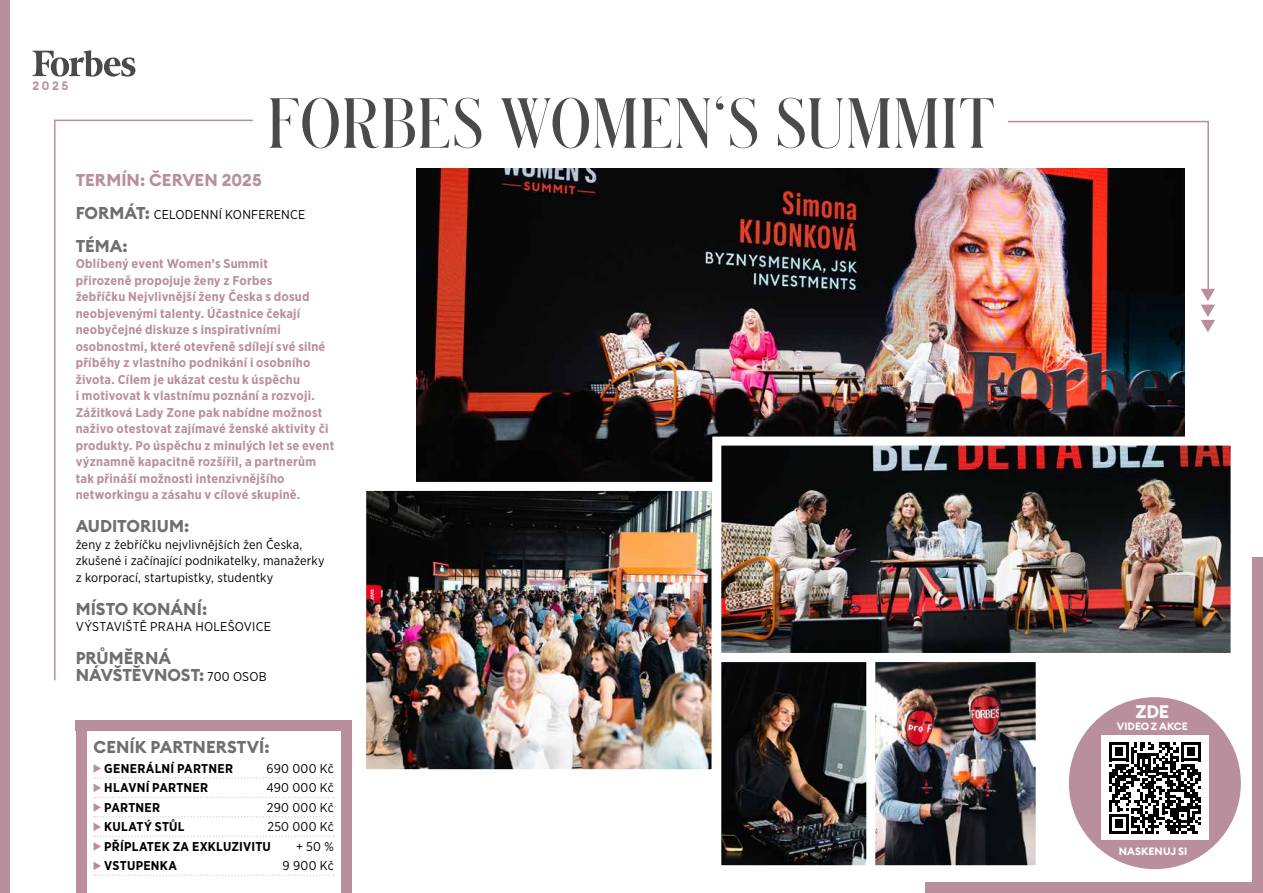
<style>
.page{position:relative;width:1263px;height:893px;background:#fff}
.page>*{position:absolute;margin:0;border:0;box-sizing:border-box;transform-origin:0 0}
.t1{font:600 66px "Schnyder Cond L";letter-spacing:.045em;color:#4a4a49}
.t2{font:700 18px "Euclid Circular B";color:#fbfbfb}
.t3{font:700 16.95px/16.5px "Euclid Circular B";color:#706f6f}
.t4{font:700 16.95px "Euclid Circular B";letter-spacing:.005em;color:#b98e9d}
.t5{font:700 12.75px/16.5px "Gotham Narrow";letter-spacing:.015em;color:#b98e9d}
.t6{font:12.75px/16.5px "Gotham Narrow";letter-spacing:.015em;color:#000}
.t7{font:700 12.75px "Gotham Narrow";letter-spacing:.02em;color:#000}
.t8{font:600 12px "Euclid Circular B";color:#b98e9d}
.t9{font:700 10.5px "Euclid Circular B";letter-spacing:-.01em;color:#fbfbfb}
.t10{font:700 10.5px "Euclid Circular B";color:#fff}
.s1{font-family:"Euclid Circular B";font-weight:700;font-size:16.95px;color:#706f6f}
.s2{font-family:"Gotham Narrow";font-weight:400;font-size:12.75px;color:#000}
</style>
<div class="page">
<svg style="left:33px;top:50px;width:102px;height:27px"></svg>
<div style="left:1068px;top:696px;width:173px;height:174px;background:#b98e9d;border-radius:50%"></div>
<div style="left:1101px;top:736px;width:107px;height:104px;background:#fff"></div>
<div style="left:0;top:0;width:9px;height:893px;background:#b98e9d"></div>
<div style="left:1252px;top:557px;width:11px;height:336px;background:#b98e9d"></div>
<div style="left:926px;top:882px;width:337px;height:11px;background:#b98e9d"></div>
<img style="left:417px;top:169px;width:767px;height:308px">
<svg style="left:54px;top:119px;width:199px;height:562px"></svg>
<img style="left:1006px;top:120px;width:209px;height:212px">
<div style="left:76px;top:722px;width:10px;height:171px;background:#b98e9d"></div>
<div style="left:76px;top:720px;width:276px;height:10px;background:#b98e9d"></div>
<div style="left:341px;top:722px;width:11px;height:171px;background:#b98e9d"></div>
<svg style="left:94px;top:764px;width:240px;height:14px"></svg>
<svg style="left:94px;top:784px;width:240px;height:33px"></svg>
<svg style="left:94px;top:823px;width:240px;height:28px"></svg>
<svg style="left:94px;top:862px;width:240px;height:14px"></svg>
<img style="left:708px;top:432px;width:523px;height:221px">
<img style="left:721px;top:649px;width:328px;height:217px">
<svg style="left:1109px;top:742px;width:92px;height:92px"></svg>
<img style="left:366px;top:477px;width:359px;height:306px">
<p class="t8" style="left:33px;top:78px;width:37px">2025</p>
<h1 class="t1" style="left:269px;top:79px;width:727px">FORBES WOMEN‘S SUMMIT</h1>
<h3 class="t4" style="left:76px;top:169px;width:188px">TERMÍN: ČERVEN 2025</h3>
<p class="t6" style="left:76px;top:206px;width:231px"><span class="s1">FORMÁT:</span> CELODENNÍ KONFERENCE</p>
<h3 class="t3" style="left:76px;top:238px;width:54px">TÉMA:</h3>
<p class="t5" style="left:76px;top:255px;width:260px">Oblíbený event Women’s Summit<br>přirozeně propojuje ženy z Forbes<br>žebříčku Nejvlivnější ženy Česka s dosud neobjevenými talenty. Účastnice čekají neobyčejné diskuze s inspirativními osobnostmi, které otevřeně sdílejí své silné příběhy z vlastního podnikání i osobního života. Cílem je ukázat cestu k úspěchu<br>i motivovat k vlastnímu poznání a rozvoji.<br>Zážitková Lady Zone pak nabídne možnost naživo otestovat zajímavé ženské aktivity či produkty. Po úspěchu z minulých let se event významně kapacitně rozšířil, a partnerům tak přináší možnosti intenzivnějšího networkingu a zásahu v cílové skupině.</p>
<h3 class="t3" style="left:76px;top:518px;width:115px">AUDITORIUM:</h3>
<p class="t6" style="left:76px;top:536px;width:250px">ženy z žebříčku nejvlivnějších žen Česka, zkušené i začínající podnikatelky, manažerky z korporací, startupistky, studentky</p>
<h3 class="t3" style="left:76px;top:601px;width:133px">MÍSTO KONÁNÍ:</h3>
<p class="t6" style="left:76px;top:618px;width:197px">VÝSTAVIŠTĚ PRAHA HOLEŠOVICE</p>
<h3 class="t3" style="left:76px;top:650px;width:192px">PRŮMĚRNÁ<br>NÁVŠTĚVNOST: <span class="s2">700 OSOB</span></h3>
<h3 class="t3" style="left:94px;top:739px;width:178px">CENÍK PARTNERSTVÍ:</h3>
<p class="t7" style="left:104px;top:760px;width:130px">GENERÁLNÍ PARTNER</p>
<p class="t6" style="left:267px;top:760px;width:69px">690 000 Kč</p>
<p class="t7" style="left:104px;top:779px;width:105px">HLAVNÍ PARTNER</p>
<p class="t6" style="left:266px;top:779px;width:69px">490 000 Kč</p>
<p class="t7" style="left:104px;top:799px;width:57px">PARTNER</p>
<p class="t6" style="left:267px;top:799px;width:68px">290 000 Kč</p>
<p class="t7" style="left:104px;top:818px;width:82px">KULATÝ STŮL</p>
<p class="t6" style="left:267px;top:818px;width:68px">250 000 Kč</p>
<p class="t7" style="left:104px;top:838px;width:168px">PŘÍPLATEK ZA EXKLUZIVITU</p>
<p class="t6" style="left:296px;top:838px;width:39px">+ 50 %</p>
<p class="t7" style="left:104px;top:857px;width:74px">VSTUPENKA</p>
<p class="t6" style="left:283px;top:857px;width:53px">9 900 Kč</p>
<h2 class="t2" style="left:1136px;top:700px;width:35px">ZDE</h2>
<p class="t9" style="left:1117px;top:719px;width:72px">VIDEO Z AKCE</p>
<p class="t10" style="left:1119px;top:844px;width:70px">NASKENUJ SI</p>
</div>
